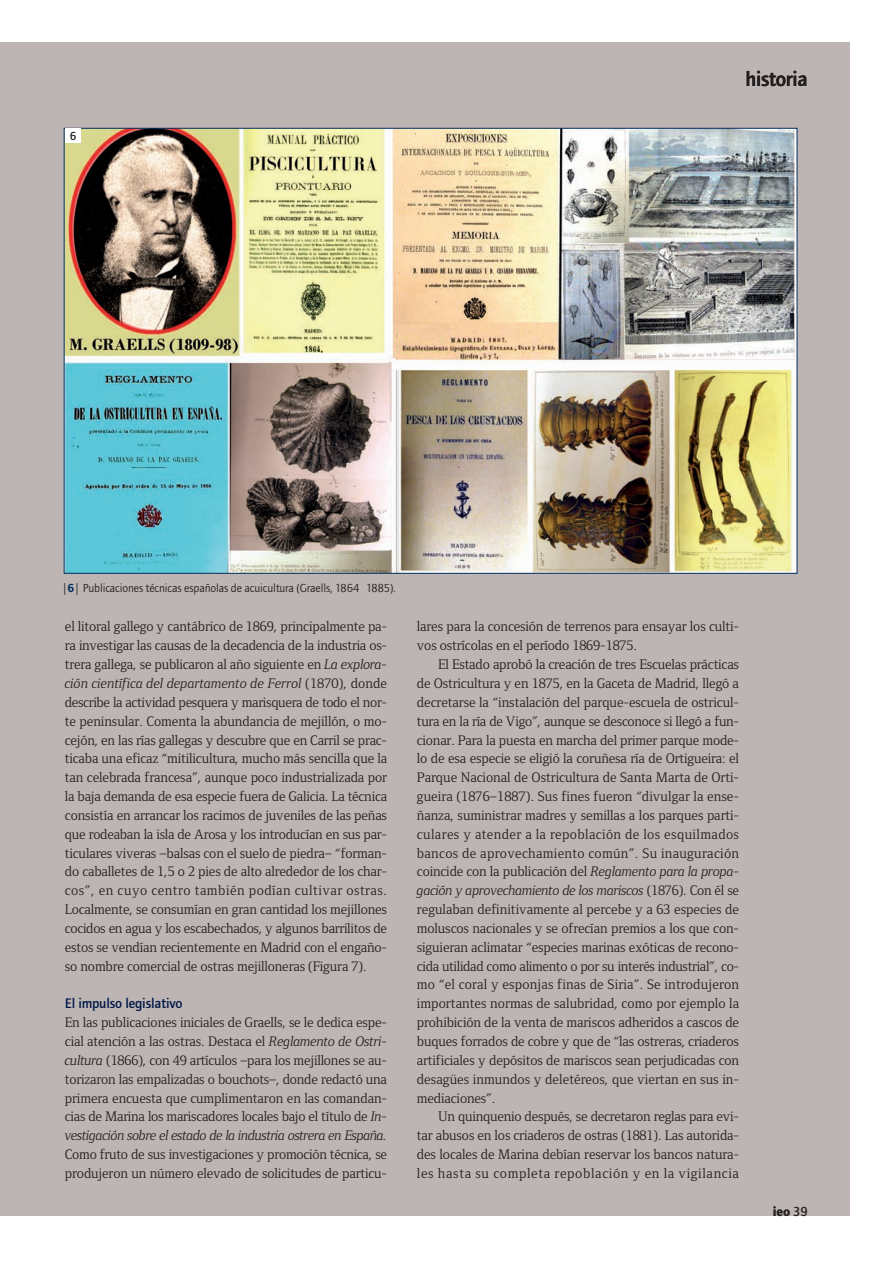
<style>
.page{position:relative;width:893px;height:1263px;background:#fff}
.page>*{position:absolute;margin:0;border:0;box-sizing:border-box;transform-origin:0 0}
.t1{font:500 21px "Foundry Journal";letter-spacing:-.01em;color:#231f20}
.t2{font:14.25px/18.9px "Foundry Form Serif";letter-spacing:-.01em;color:#231f20;text-align:justify}
.t3{font:italic 14.25px "Foundry Form Serif";letter-spacing:-.015em;color:#231f20}
.t4{font:14.25px "Foundry Form Serif";letter-spacing:.01em;color:#231f20}
.t5{font:14.25px "Foundry Form Serif";letter-spacing:.025em;color:#231f20}
.t6{font:14.25px "Foundry Form Serif";letter-spacing:.02em;color:#231f20}
.t7{font:14.25px "Foundry Form Serif";letter-spacing:.045em;color:#231f20}
.t8{font:700 13.5px "Foundry Journal";color:#231f20}
.t9{font:12px "Foundry Journal";letter-spacing:-.01em;color:#231f20}
.t10{font:500 12px "Foundry Journal";color:#231f20}
.s1{font-weight:600;color:#002e5e}
.s2{font-style:italic}
.s3{font-family:"Foundry Journal";font-weight:500;color:#001748}
.s4{font-style:normal}
.s5{font-weight:500}
</style>
<div class="page">
<div style="left:0;top:43px;width:850px;height:1173px;background:#bdb5b3"></div>
<img style="left:66px;top:130px;width:729px;height:442px">
<div style="left:65px;top:128px;width:16px;height:15px;background:#fff"></div>
<p class="t10" style="left:70px;top:131px;width:8px">6</p>
<p class="t1" style="left:745px;top:71px;width:64px">historia</p>
<p class="t9" style="left:62px;top:580px;width:336px">|<span class="s1">6</span>| Publicaciones técnicas españolas de acuicultura (Graells, 1864 1885).</p>
<p class="t2" style="left:65px;top:617px;width:324px">el litoral gallego y cantábrico de 1869, principalmente pa&shy;ra investigar las causas de la decadencia de la industria os&shy;trera gallega, se publicaron al año siguiente en <span class="s2">La explora&shy;ción científica del departamento de Ferrol</span> (1870), donde describe la actividad pesquera y marisquera de todo el nor&shy;te peninsular. Comenta la abundancia de mejillón, o mo&shy;cejón, en las rías gallegas y descubre que en Carril se prac&shy;ticaba una eficaz “mitilicultura, mucho más sencilla que la tan celebrada francesa”, aunque poco industrializada por la baja demanda de esa especie fuera de Galicia. La técnica consistía en arrancar los racimos de juveniles de las peñas que rodeaban la isla de Arosa y los introducían en sus par&shy;ticulares viveras –balsas con el suelo de piedra– “forman&shy;do caballetes de 1,5 o 2 pies de alto alrededor de los char&shy;cos”, en cuyo centro también podían cultivar ostras.<br>Localmente, se consumían en gran cantidad los mejillones cocidos en agua y los escabechados, y algunos barrilitos de estos se vendían recientemente en Madrid con el engaño&shy;so nombre comercial de ostras mejilloneras (Figura 7).</p>
<p class="t2" style="left:65px;top:994px;width:324px;text-align:left"><span class="s3">El impulso legislativo<br></span>En las publicaciones iniciales de Graells, se le dedica espe&shy;cial atención a las ostras. Destaca el <span class="s2">Reglamento de Ostri&shy;cultura</span> (1866), con 49 artículos −para los mejillones se au&shy;torizaron las empalizadas o bouchots−, donde redactó una primera encuesta que cumplimentaron en las comandan&shy;cias de Marina los mariscadores locales bajo el título de <span class="s2">In&shy;vestigación sobre el estado de la industria ostrera en España.<br></span>Como fruto de sus investigaciones y promoción técnica, se produjeron un número elevado de solicitudes de particu-</p>
<p class="t2" style="left:417px;top:617px;width:324px">lares para la concesión de terrenos para ensayar los culti-</p>
<p class="t2" style="left:417px;top:636px;width:222px">vos ostrícolas en el período 1869-1875.</p>
<p class="t2" style="left:438px;top:655px;width:302px">El Estado aprobó la creación de tres Escuelas prácticas</p>
<p class="t2" style="left:417px;top:674px;width:324px">de Ostricultura y en 1875, en la Gaceta de Madrid, llegó a</p>
<p class="t2" style="left:417px;top:692px;width:324px">decretarse la “instalación del parque-escuela de ostricul-</p>
<p class="t2" style="left:417px;top:711px;width:324px">tura en la ría de Vigo”, aunque se desconoce si llegó a fun-</p>
<p class="t2" style="left:417px;top:730px;width:324px">cionar. Para la puesta en marcha del primer parque mode-</p>
<p class="t2" style="left:417px;top:749px;width:324px">lo de esa especie se eligió la coruñesa ría de Ortigueira: el</p>
<p class="t2" style="left:417px;top:768px;width:324px">Parque Nacional de Ostricultura de Santa Marta de Orti-</p>
<p class="t2" style="left:417px;top:787px;width:324px">gueira (1876–1887). Sus fines fueron “divulgar la ense-</p>
<p class="t2" style="left:417px;top:805px;width:324px">ñanza, suministrar madres y semillas a los parques parti-</p>
<p class="t5" style="left:417px;top:825px;width:324px">culares y atender a la repoblación de los esquilmados</p>
<p class="t6" style="left:417px;top:844px;width:324px">bancos de aprovechamiento común”. Su inauguración</p>
<p class="t2" style="left:417px;top:862px;width:324px">coincide con la publicación del <span class="s2">Reglamento para la propa-</span></p>
<p class="t3" style="left:417px;top:882px;width:324px">gación y aprovechamiento de los mariscos <span class="s4">(1876). Con él se</span></p>
<p class="t2" style="left:417px;top:900px;width:324px">regulaban definitivamente al percebe y a 63 especies de</p>
<p class="t2" style="left:417px;top:918px;width:324px">moluscos nacionales y se ofrecían premios a los que con-</p>
<p class="t2" style="left:417px;top:937px;width:324px">siguieran aclimatar “especies marinas exóticas de recono-</p>
<p class="t2" style="left:417px;top:956px;width:324px">cida utilidad como alimento o por su interés industrial”, co-</p>
<p class="t4" style="left:417px;top:976px;width:324px">mo “el coral y esponjas finas de Siria”. Se introdujeron</p>
<p class="t2" style="left:417px;top:994px;width:324px">importantes normas de salubridad, como por ejemplo la</p>
<p class="t2" style="left:417px;top:1013px;width:324px">prohibición de la venta de mariscos adheridos a cascos de</p>
<p class="t2" style="left:417px;top:1032px;width:324px">buques forrados de cobre y que de “las ostreras, criaderos</p>
<p class="t2" style="left:417px;top:1050px;width:324px">artificiales y depósitos de mariscos sean perjudicadas con</p>
<p class="t2" style="left:417px;top:1069px;width:324px">desagües inmundos y deletéreos, que viertan en sus in-</p>
<p class="t2" style="left:417px;top:1088px;width:80px">mediaciones”.</p>
<p class="t2" style="left:438px;top:1107px;width:302px">Un quinquenio después, se decretaron reglas para evi-</p>
<p class="t2" style="left:417px;top:1126px;width:324px">tar abusos en los criaderos de ostras (1881). Las autorida-</p>
<p class="t2" style="left:417px;top:1145px;width:324px">des locales de Marina debían reservar los bancos natura-</p>
<p class="t7" style="left:417px;top:1165px;width:324px">les hasta su completa repoblación y en la vigilancia</p>
<p class="t8" style="left:773px;top:1204px;width:36px">ieo <span class="s5">39</span></p>
</div>
